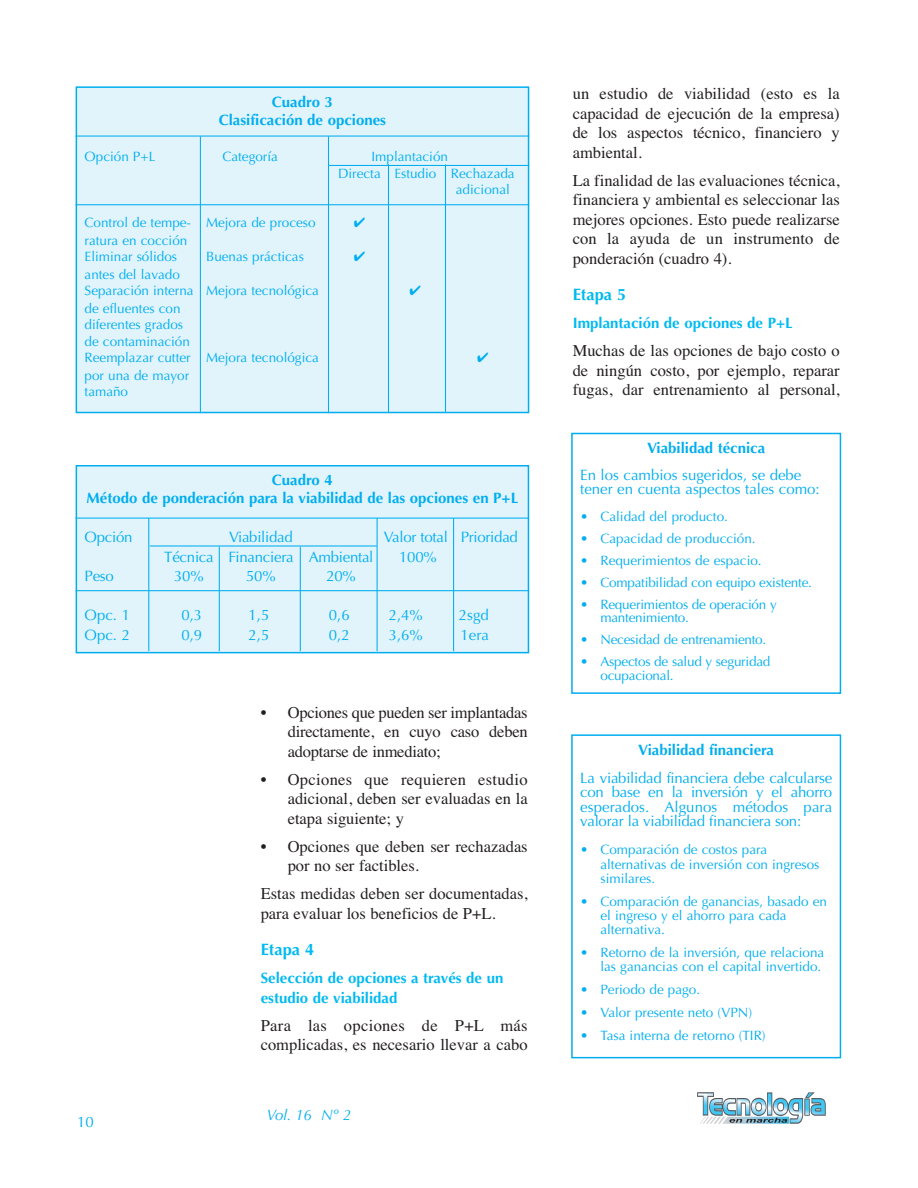
<style>
.page{position:relative;width:918px;height:1188px;background:#fff}
.page>*{position:absolute;margin:0;border:0;box-sizing:border-box;transform-origin:0 0}
.t1{font:16.5px/19.5px "Times";color:#231f20;text-align:justify}
.t2{font:700 16.5px "Optima";color:#00baf1}
.t3{font:15px/14.2px "Optima";letter-spacing:-.015em;color:#00aeef;text-align:justify}
.t4{font:700 15px/18px "Optima";color:#00aeef;text-align:center}
.t5{font:700 15px/19.5px "Optima";color:#00baf1}
.t6{font:italic 15px "Optima";color:#00aeef}
.t7{font:13.5px/16.4px "Optima";color:#00aeef}
</style>
<div class="page">
<svg style="left:697px;top:1092px;width:129px;height:32px"></svg>
<div style="left:571px;top:734px;width:270px;height:324px;border:2px solid #00aeef"></div>
<div style="left:76px;top:466px;width:452px;height:187px;background:#e1f4fc"></div>
<div style="left:76px;top:465px;width:453px;height:188px;border:2px solid #00aeef"></div>
<div style="left:571px;top:433px;width:270px;height:261px;border:2px solid #00aeef"></div>
<hr style="left:76px;top:518px;width:453px;height:1px;background:#00aeef">
<hr style="left:150px;top:545px;width:227px;height:2px;background:#00aeef">
<hr style="left:76px;top:590px;width:453px;height:1px;background:#00aeef">
<hr style="left:148px;top:518px;width:1px;height:133px;background:#00aeef">
<hr style="left:219px;top:547px;width:1px;height:104px;background:#00aeef">
<hr style="left:300px;top:547px;width:1px;height:104px;background:#00aeef">
<hr style="left:377px;top:518px;width:1px;height:133px;background:#00aeef">
<hr style="left:453px;top:518px;width:1px;height:133px;background:#00aeef">
<div style="left:76px;top:87px;width:453px;height:325px;background:#e1f4fc"></div>
<div style="left:76px;top:86px;width:453px;height:327px;border:2px solid #00aeef"></div>
<hr style="left:76px;top:136px;width:453px;height:1px;background:#00aeef">
<hr style="left:76px;top:204px;width:453px;height:1px;background:#00aeef">
<hr style="left:200px;top:136px;width:1px;height:277px;background:#00aeef">
<hr style="left:328px;top:136px;width:1px;height:277px;background:#00aeef">
<hr style="left:388px;top:164px;width:1px;height:249px;background:#00aeef">
<hr style="left:445px;top:164px;width:1px;height:249px;background:#00aeef">
<hr style="left:329px;top:165px;width:200px;height:1px;background:#00aeef">
<p class="t4" style="left:219px;top:94px;width:169px">Cuadro 3<br>Clasificación de opciones</p>
<p class="t7" style="left:85px;top:150px;width:72px">Opción P+L</p>
<p class="t7" style="left:222px;top:150px;width:57px">Categoría</p>
<p class="t7" style="left:372px;top:150px;width:78px">Implantación</p>
<p class="t7" style="left:338px;top:166px;width:178px">Directa Estudio Rechazada</p>
<p class="t7" style="left:456px;top:183px;width:56px">adicional</p>
<p class="t7" style="left:85px;top:216px;width:233px">Control de tempe- Mejora de proceso</p>
<p class="t7" style="left:85px;top:233px;width:104px">ratura en cocción<br>Eliminar sólidos</p>
<p class="t7" style="left:206px;top:250px;width:99px">Buenas prácticas</p>
<p class="t7" style="left:85px;top:267px;width:236px">antes del lavado<br>Separación interna Mejora tecnológica</p>
<p class="t7" style="left:85px;top:302px;width:236px">de efluentes con<br>diferentes grados<br>de contaminación<br>Reemplazar cutter Mejora tecnológica</p>
<p class="t7" style="left:85px;top:369px;width:106px">por una de mayor tamaño</p>
<p class="t4" style="left:87px;top:473px;width:433px">Cuadro 4<br>Método de ponderación para la viabilidad de las opciones en P+L</p>
<p class="t3" style="left:85px;top:532px;width:49px">Opción</p>
<p class="t3" style="left:229px;top:532px;width:65px">Viabilidad</p>
<p class="t3" style="left:384px;top:532px;width:136px">Valor total Prioridad</p>
<p class="t3" style="left:164px;top:551px;width:211px">Técnica Financiera Ambiental</p>
<p class="t3" style="left:399px;top:551px;width:39px">100%</p>
<p class="t3" style="left:85px;top:571px;width:31px">Peso</p>
<p class="t3" style="left:174px;top:571px;width:31px">30%</p>
<p class="t3" style="left:246px;top:571px;width:31px">50%</p>
<p class="t3" style="left:326px;top:571px;width:31px">20%</p>
<p class="t3" style="left:85px;top:610px;width:47px">Opc. 1</p>
<p class="t3" style="left:181px;top:610px;width:22px">0,3</p>
<p class="t3" style="left:249px;top:610px;width:22px">1,5</p>
<p class="t3" style="left:329px;top:610px;width:22px">0,6</p>
<p class="t3" style="left:389px;top:610px;width:36px">2,4%</p>
<p class="t3" style="left:459px;top:610px;width:32px">2sgd</p>
<p class="t3" style="left:85px;top:629px;width:47px">Opc. 2</p>
<p class="t3" style="left:181px;top:629px;width:22px">0,9</p>
<p class="t3" style="left:249px;top:629px;width:22px">2,5</p>
<p class="t3" style="left:329px;top:629px;width:22px">0,2</p>
<p class="t3" style="left:389px;top:629px;width:36px">3,6%</p>
<p class="t3" style="left:461px;top:629px;width:30px">1era</p>
<p class="t3" style="left:77px;top:1116px;width:18px">10</p>
<p class="t1" style="left:288px;top:704px;width:242px;text-indent:-27px">• Opciones que pueden ser implantadas directamente, en cuyo caso deben adoptarse de inmediato;</p>
<p class="t1" style="left:288px;top:771px;width:242px;text-indent:-27px">• Opciones que requieren estudio adicional, deben ser evaluadas en la etapa siguiente; y</p>
<p class="t1" style="left:288px;top:838px;width:242px;text-indent:-27px">• Opciones que deben ser rechazadas por no ser factibles.</p>
<p class="t1" style="left:261px;top:886px;width:269px">Estas medidas deben ser documentadas, para evaluar los beneficios de P+L.</p>
<p class="t2" style="left:261px;top:943px;width:55px">Etapa 4</p>
<p class="t5" style="left:261px;top:970px;width:244px">Selección de opciones a través de un estudio de viabilidad</p>
<p class="t1" style="left:261px;top:1017px;width:269px">Para las opciones de P+L más complicadas, es necesario llevar a cabo</p>
<p class="t6" style="left:267px;top:1109px;width:86px">Vol. 16 Nº 2</p>
<p class="t1" style="left:573px;top:85px;width:269px">un estudio de viabilidad (esto es la capacidad de ejecución de la empresa) de los aspectos técnico, financiero y ambiental.</p>
<p class="t1" style="left:573px;top:172px;width:269px">La finalidad de las evaluaciones técnica, financiera y ambiental es seleccionar las mejores opciones. Esto puede realizarse con la ayuda de un instrumento de ponderación (cuadro 4).</p>
<p class="t2" style="left:573px;top:288px;width:55px">Etapa 5</p>
<p class="t5" style="left:573px;top:315px;width:221px">Implantación de opciones de P+L</p>
<p class="t1" style="left:573px;top:343px;width:269px">Muchas de las opciones de bajo costo o de ningún costo, por ejemplo, reparar fugas, dar entrenamiento al personal,</p>
<p class="t4" style="left:647px;top:440px;width:120px">Viabilidad técnica</p>
<p class="t3" style="left:580px;top:470px;width:241px;line-height:13.5px">En los cambios sugeridos, se debe tener en cuenta aspectos tales como:</p>
<p class="t7" style="left:580px;top:509px;width:149px">• Calidad del producto.</p>
<p class="t7" style="left:580px;top:531px;width:177px">• Capacidad de producción.</p>
<p class="t7" style="left:580px;top:553px;width:183px">• Requerimientos de espacio.</p>
<p class="t7" style="left:580px;top:575px;width:233px">• Compatibilidad con equipo existente.</p>
<p class="t7" style="left:600px;top:599px;width:178px;line-height:13.5px;text-indent:-20px">• Requerimientos de operación y mantenimiento.</p>
<p class="t7" style="left:580px;top:633px;width:188px">• Necesidad de entrenamiento.</p>
<p class="t7" style="left:600px;top:656px;width:171px;line-height:13.5px;text-indent:-20px">• Aspectos de salud y seguridad ocupacional.</p>
<p class="t4" style="left:638px;top:742px;width:137px">Viabilidad financiera</p>
<p class="t3" style="left:580px;top:772px;width:254px">La viabilidad financiera debe calcularse con base en la inversión y el ahorro esperados. Algunos métodos para valorar la viabilidad financiera son:</p>
<p class="t7" style="left:600px;top:844px;width:221px;line-height:14.2px;text-indent:-20px">• Comparación de costos para alternativas de inversión con ingresos similares.</p>
<p class="t7" style="left:600px;top:895px;width:228px;line-height:14.2px;text-indent:-20px">• Comparación de ganancias, basado en el ingreso y el ahorro para cada alternativa.</p>
<p class="t7" style="left:580px;top:947px;width:246px;line-height:14.2px;text-align:right">• Retorno de la inversión, que relaciona las ganancias con el capital invertido.</p>
<p class="t7" style="left:580px;top:983px;width:122px">• Periodo de pago.</p>
<p class="t7" style="left:580px;top:1005px;width:173px">• Valor presente neto (VPN)</p>
<p class="t7" style="left:580px;top:1028px;width:187px">• Tasa interna de retorno (TIR)</p>
</div>
